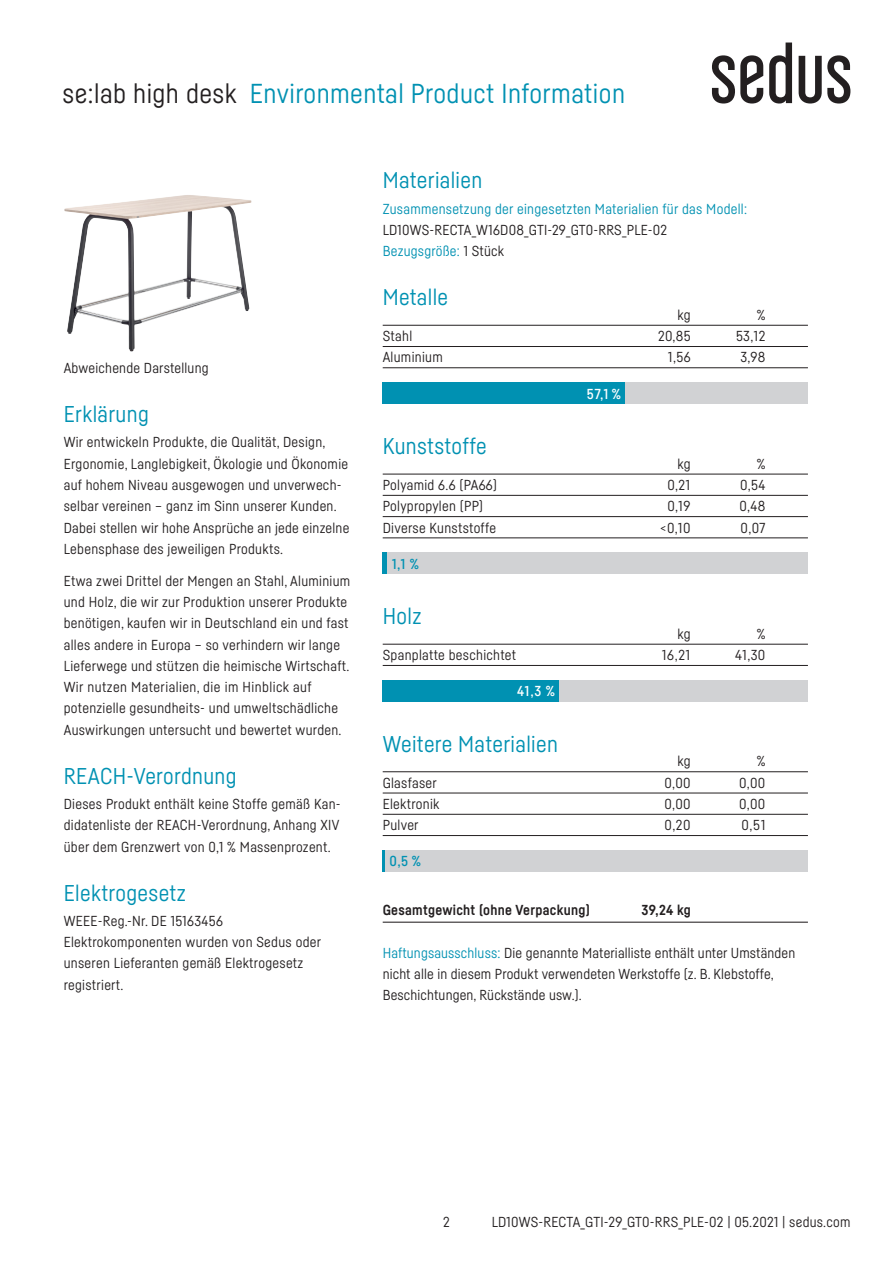
<style>
.page{position:relative;width:893px;height:1263px;background:#fff}
.page>*{position:absolute;margin:0;border:0;box-sizing:border-box;transform-origin:0 0}
.t1{font:27px "Sedus Sans";letter-spacing:.015em;color:#0091b2}
.t2{font:22.5px "Sedus Sans";letter-spacing:.015em;color:#0091b2}
.t3{font:14.25px/21.3px "Sedus Sans";letter-spacing:.02em;color:#231f20}
.t4{font:14.25px "Sedus Sans";letter-spacing:.02em;color:#0091b2}
.t5{font:700 14.25px "Sedus Sans";letter-spacing:.02em;color:#231f20}
.t6{font:500 14.25px "Sedus Sans";color:#fff}
.t7{font:500 14.25px "Sedus Sans";color:#0091b2}
.s1{color:#231f20}
.s2{color:#0091b2}
</style>
<div class="page">
<svg style="left:712px;top:55px;width:51px;height:49px"></svg>
<svg style="left:769px;top:43px;width:23px;height:61px"></svg>
<svg style="left:799px;top:55px;width:51px;height:49px"></svg>
<img style="left:64px;top:195px;width:187px;height:156px">
<hr style="left:383px;top:325px;width:425px;height:1px;background:#231f20">
<hr style="left:383px;top:346px;width:425px;height:1px;background:#231f20">
<hr style="left:383px;top:367px;width:425px;height:1px;background:#231f20">
<div style="left:383px;top:383px;width:425px;height:21px;background:#d1d2d4"></div>
<div style="left:383px;top:383px;width:242px;height:21px;background:#0091b2"></div>
<hr style="left:383px;top:474px;width:425px;height:1px;background:#231f20">
<hr style="left:383px;top:495px;width:425px;height:1px;background:#231f20">
<hr style="left:383px;top:516px;width:425px;height:1px;background:#231f20">
<hr style="left:383px;top:538px;width:425px;height:1px;background:#231f20">
<div style="left:383px;top:553px;width:425px;height:21px;background:#d1d2d4"></div>
<hr style="left:383px;top:553px;width:4px;height:21px;background:#0091b2">
<hr style="left:383px;top:771px;width:425px;height:1px;background:#231f20">
<hr style="left:383px;top:793px;width:425px;height:1px;background:#231f20">
<hr style="left:383px;top:814px;width:425px;height:1px;background:#231f20">
<hr style="left:383px;top:835px;width:425px;height:1px;background:#231f20">
<div style="left:383px;top:850px;width:425px;height:22px;background:#d1d2d4"></div>
<hr style="left:383px;top:922px;width:425px;height:1px;background:#231f20">
<hr style="left:383px;top:644px;width:425px;height:1px;background:#231f20">
<hr style="left:383px;top:665px;width:425px;height:1px;background:#231f20">
<div style="left:383px;top:680px;width:425px;height:22px;background:#d1d2d4"></div>
<div style="left:383px;top:680px;width:176px;height:22px;background:#0091b2"></div>
<hr style="left:383px;top:850px;width:2px;height:22px;background:#0091b2">
<h1 class="t1" style="left:63px;top:77px;width:564px"><span class="s1">se:lab high desk</span> Environmental Product Information</h1>
<h2 class="t2" style="left:383px;top:167px;width:101px">Materialien</h2>
<p class="t4" style="left:383px;top:200px;width:366px">Zusammensetzung der eingesetzten Materialien für das Modell:</p>
<p class="t3" style="left:383px;top:219px;width:286px">LD10WS-RECTA_W16D08_GTI-29_GT0-RRS_PLE-02<br><span class="s2">Bezugsgröße:</span> 1 Stück</p>
<p class="t3" style="left:64px;top:357px;width:146px">Abweichende Darstellung</p>
<h2 class="t2" style="left:64px;top:401px;width:87px">Erklärung</h2>
<p class="t3" style="left:64px;top:431px;width:287px">Wir entwickeln Produkte, die Qualität, Design, Ergonomie, Langlebigkeit, Ökologie und Ökonomie auf hohem Niveau ausgewogen und unverwech&shy;selbar vereinen – ganz im Sinn unserer Kunden.<br>Dabei stellen wir hohe Ansprüche an jede einzelne Lebensphase des jeweiligen Produkts.</p>
<p class="t3" style="left:64px;top:570px;width:288px">Etwa zwei Drittel der Mengen an Stahl, Aluminium und Holz, die wir zur Produktion unserer Produkte benötigen, kaufen wir in Deutschland ein und fast alles andere in Europa – so verhindern wir lange Lieferwege und stützen die heimische Wirtschaft.<br>Wir nutzen Materialien, die im Hinblick auf potenzielle gesundheits- und umweltschädliche Auswirkungen untersucht und bewertet wurden.</p>
<h2 class="t2" style="left:64px;top:762px;width:174px">REACH-Verordnung</h2>
<p class="t3" style="left:64px;top:793px;width:278px;text-align:justify">Dieses Produkt enthält keine Stoffe gemäß Kan&shy;didatenliste der REACH-Verordnung, Anhang XIV über dem Grenzwert von 0,1 % Massenprozent.</p>
<h2 class="t2" style="left:64px;top:879px;width:124px">Elektrogesetz</h2>
<p class="t3" style="left:64px;top:910px;width:259px">WEEE-Reg.-Nr. DE 15163456<br>Elektrokomponenten wurden von Sedus oder unseren Lieferanten gemäß Elektrogesetz registriert.</p>
<h2 class="t2" style="left:383px;top:284px;width:67px">Metalle</h2>
<p class="t3" style="left:678px;top:304px;width:15px">kg</p>
<p class="t3" style="left:757px;top:304px;width:10px">%</p>
<p class="t3" style="left:383px;top:325px;width:31px">Stahl</p>
<p class="t3" style="left:658px;top:325px;width:34px">20,85</p>
<p class="t3" style="left:736px;top:325px;width:31px">53,12</p>
<p class="t3" style="left:383px;top:346px;width:62px">Aluminium</p>
<p class="t3" style="left:668px;top:346px;width:24px">1,56</p>
<p class="t3" style="left:740px;top:346px;width:26px">3,98</p>
<h2 class="t2" style="left:383px;top:433px;width:105px">Kunststoffe</h2>
<p class="t6" style="left:587px;top:385px;width:36px">57,1 %</p>
<p class="t3" style="left:678px;top:453px;width:15px">kg</p>
<p class="t3" style="left:757px;top:453px;width:10px">%</p>
<p class="t3" style="left:383px;top:474px;width:116px">Polyamid 6.6 (PA66)</p>
<p class="t3" style="left:667px;top:474px;width:24px">0,21</p>
<p class="t3" style="left:740px;top:474px;width:27px">0,54</p>
<p class="t3" style="left:383px;top:495px;width:102px">Polypropylen (PP)</p>
<p class="t3" style="left:667px;top:495px;width:24px">0,19</p>
<p class="t3" style="left:739px;top:495px;width:27px">0,48</p>
<p class="t3" style="left:383px;top:516px;width:115px">Diverse Kunststoffe</p>
<p class="t3" style="left:660px;top:516px;width:32px">&lt;0,10</p>
<p class="t3" style="left:741px;top:516px;width:26px">0,07</p>
<p class="t7" style="left:392px;top:555px;width:28px">1,1 %</p>
<h2 class="t2" style="left:383px;top:603px;width:40px">Holz</h2>
<p class="t3" style="left:678px;top:623px;width:15px">kg</p>
<p class="t3" style="left:757px;top:623px;width:10px">%</p>
<p class="t3" style="left:383px;top:644px;width:135px">Spanplatte beschichtet</p>
<p class="t3" style="left:662px;top:644px;width:30px">16,21</p>
<p class="t3" style="left:735px;top:644px;width:32px">41,30</p>
<p class="t6" style="left:517px;top:682px;width:39px">41,3 %</p>
<h2 class="t2" style="left:383px;top:730px;width:177px">Weitere Materialien</h2>
<p class="t3" style="left:678px;top:750px;width:15px">kg</p>
<p class="t3" style="left:757px;top:750px;width:10px">%</p>
<p class="t3" style="left:383px;top:772px;width:56px">Glasfaser</p>
<p class="t3" style="left:664px;top:772px;width:28px">0,00</p>
<p class="t3" style="left:739px;top:772px;width:28px">0,00</p>
<p class="t3" style="left:383px;top:793px;width:58px">Elektronik</p>
<p class="t3" style="left:664px;top:793px;width:28px">0,00</p>
<p class="t3" style="left:739px;top:793px;width:28px">0,00</p>
<p class="t3" style="left:383px;top:814px;width:37px">Pulver</p>
<p class="t3" style="left:665px;top:814px;width:28px">0,20</p>
<p class="t3" style="left:742px;top:814px;width:25px">0,51</p>
<p class="t7" style="left:390px;top:853px;width:33px">0,5 %</p>
<p class="t5" style="left:383px;top:901px;width:209px">Gesamtgewicht (ohne Verpackung)</p>
<p class="t5" style="left:641px;top:901px;width:51px">39,24 kg</p>
<p class="t3" style="left:383px;top:942px;width:414px"><span class="s2">Haftungsausschluss:</span> Die genannte Materialliste enthält unter Umständen nicht alle in diesem Produkt verwendeten Werkstoffe (z. B. Klebstoffe,<br>Beschichtungen, Rückstände usw.).</p>
<p class="t3" style="left:443px;top:1211px;width:8px">2</p>
<p class="t3" style="left:492px;top:1211px;width:360px">LD10WS-RECTA_GTI-29_GT0-RRS_PLE-02 | 05.2021 | sedus.com</p>
</div>
